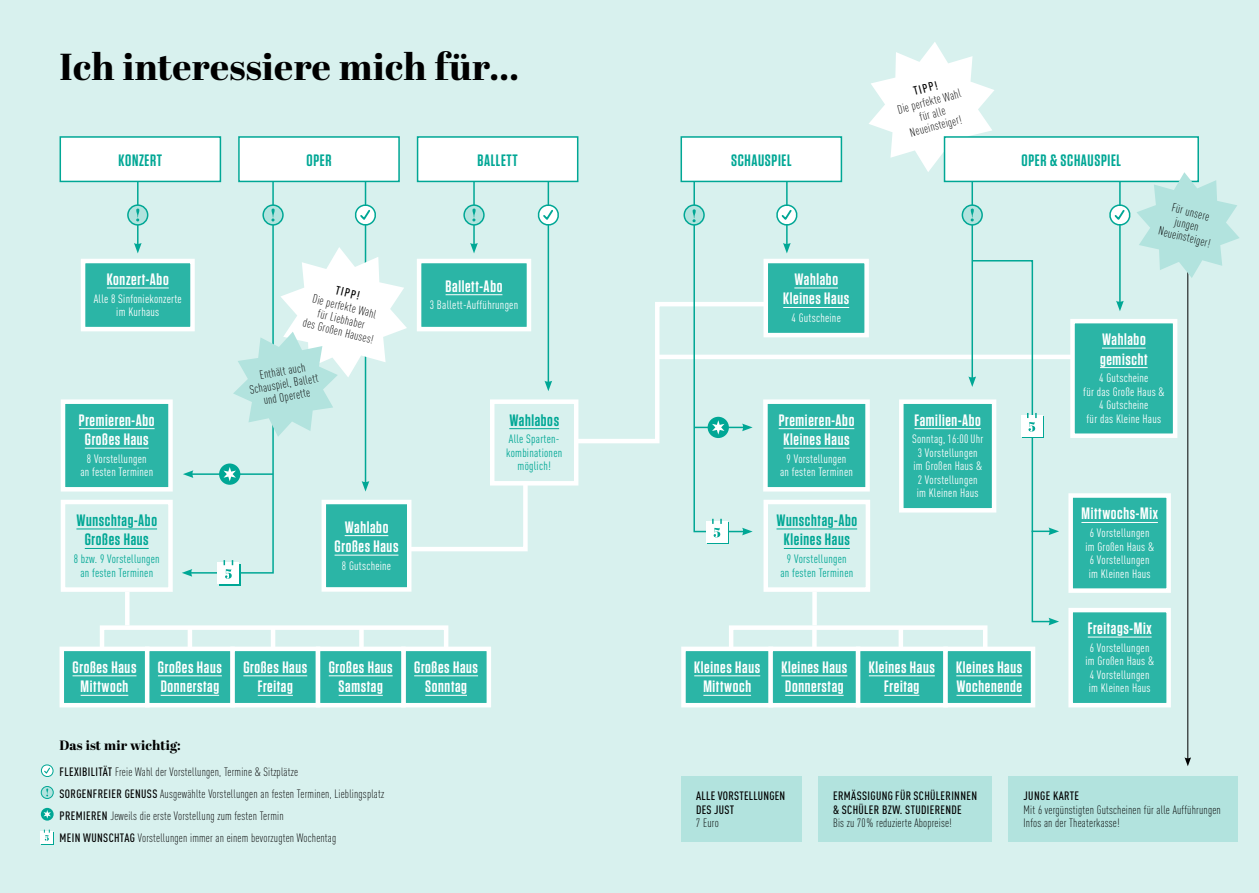
<style>
.page{position:relative;width:1259px;height:893px;background:#fff}
.page>*{position:absolute;margin:0;border:0;box-sizing:border-box;transform-origin:0 0}
.t1{font:800 37.5px "Abril Display";letter-spacing:.01em;color:#000}
.t2{font:600 16.5px/19.5px "Tungsten";letter-spacing:.04em;color:#fff;text-align:center}
.t3{font:600 16.5px/19.5px "Tungsten";letter-spacing:.04em;color:#00a795;text-align:center}
.t4{font:800 13.5px "Abril Display";letter-spacing:.01em;color:#000}
.t5{font:300 condensed 12px/12.8px "DIN Pro";letter-spacing:.015em;color:#000;text-align:center}
.t6{font:condensed 12px/13.5px "DIN Pro";letter-spacing:.02em;color:#fff;text-align:center}
.t7{font:condensed 12px/13.5px "DIN Pro";letter-spacing:.02em;color:#00a795;text-align:center}
.t8{font:500 condensed 12px/13.5px "DIN Pro";letter-spacing:.03em;color:#000}
.s1{font-weight:500}
</style>
<div class="page">
<div style="left:0;top:0;width:629px;height:893px;background:#d8f1ee"></div>
<svg style="left:59px;top:644px;width:432px;height:64px;background:#57c4b8"></svg>
<div style="left:60px;top:137px;width:160px;height:44px;background:#fff"></div>
<div style="left:60px;top:136px;width:161px;height:46px;border:2px solid #00a795"></div>
<div style="left:417px;top:137px;width:161px;height:44px;background:#fff"></div>
<div style="left:417px;top:136px;width:161px;height:46px;border:2px solid #00a795"></div>
<div style="left:239px;top:137px;width:160px;height:44px;background:#fff"></div>
<div style="left:238px;top:136px;width:162px;height:46px;border:2px solid #00a795"></div>
<hr style="left:125px;top:592px;width:4px;height:33px;background:#fff">
<div style="left:100px;top:625px;width:348px;height:26px;border:4px solid #fff"></div>
<hr style="left:188px;top:627px;width:4px;height:22px;background:#fff">
<hr style="left:271px;top:627px;width:4px;height:22px;background:#fff">
<div style="left:359px;top:627px;width:5px;height:22px;background:#fff"></div>
<svg style="left:41px;top:808px;width:13px;height:13px"></svg>
<svg style="left:43px;top:810px;width:8px;height:8px"></svg>
<div style="left:41px;top:832px;width:13px;height:13px;background:#00a795"></div>
<div style="left:40px;top:831px;width:13px;height:13px;background:#fff"></div>
<svg style="left:44px;top:830px;width:6px;height:11px"></svg>
<svg style="left:41px;top:786px;width:12px;height:12px"></svg>
<div style="left:41px;top:786px;width:13px;height:13px;border:1px solid #00a795;border-radius:50%"></div>
<svg style="left:46px;top:788px;width:2px;height:8px"></svg>
<svg style="left:41px;top:764px;width:13px;height:13px"></svg>
<div style="left:617px;top:0;width:642px;height:893px;background:#d8f1ee"></div>
<hr style="left:657px;top:355px;width:414px;height:4px;background:#fff">
<svg style="left:869px;top:42px;width:125px;height:130px"></svg>
<hr style="left:1187px;top:182px;width:1px;height:578px;background:#000">
<svg style="left:1184px;top:757px;width:7px;height:9px"></svg>
<hr style="left:1119px;top:182px;width:1px;height:121px;background:#00a795">
<svg style="left:1116px;top:301px;width:7px;height:10px"></svg>
<hr style="left:971px;top:180px;width:2px;height:199px;background:#00a795">
<svg style="left:1068px;top:319px;width:110px;height:119px;background:#50c2b5"></svg>
<svg style="left:681px;top:644px;width:355px;height:64px;background:#58c4b9"></svg>
<svg style="left:1068px;top:493px;width:103px;height:100px;background:#51c2b6"></svg>
<svg style="left:1068px;top:608px;width:103px;height:100px;background:#51c2b6"></svg>
<div style="left:681px;top:137px;width:160px;height:44px;background:#fff"></div>
<div style="left:680px;top:136px;width:162px;height:46px;border:2px solid #00a795"></div>
<div style="left:944px;top:137px;width:254px;height:44px;background:#fff"></div>
<div style="left:943px;top:136px;width:256px;height:46px;border:2px solid #00a795"></div>
<div style="left:812px;top:592px;width:5px;height:33px;background:#fff"></div>
<div style="left:729px;top:625px;width:258px;height:26px;border:4px solid #fff"></div>
<hr style="left:812px;top:627px;width:4px;height:22px;background:#fff">
<div style="left:898px;top:627px;width:5px;height:22px;background:#fff"></div>
<div style="left:818px;top:776px;width:174px;height:66px;background:#b2e3de"></div>
<div style="left:681px;top:776px;width:120px;height:66px;background:#b2e3de"></div>
<div style="left:1008px;top:776px;width:229px;height:66px;background:#b2e3de"></div>
<svg style="left:962px;top:205px;width:20px;height:20px"></svg>
<div style="left:961px;top:204px;width:22px;height:22px;border:2px solid #00a795;border-radius:50%"></div>
<svg style="left:970px;top:209px;width:4px;height:12px"></svg>
<svg style="left:1136px;top:172px;width:103px;height:106px"></svg>
<svg style="left:897px;top:259px;width:162px;height:366px"></svg>
<svg style="left:59px;top:179px;width:813px;height:415px"></svg>
<svg style="left:1109px;top:202px;width:21px;height:26px"></svg>
<h1 class="t1" style="left:60px;top:41px;width:461px">Ich interessiere mich für…</h1>
<h2 class="t3" style="left:119px;top:151px;width:45px">KONZERT</h2>
<h2 class="t3" style="left:306px;top:151px;width:26px">OPER</h2>
<h2 class="t3" style="left:477px;top:151px;width:42px">BALLETT</h2>
<h2 class="t2" style="left:107px;top:270px;width:63px">Konzert-Abo</h2>
<p class="t6" style="left:94px;top:291px;width:89px">Alle 8 Sinfoniekonzerte im Kurhaus</p>
<h2 class="t2" style="left:79px;top:410px;width:77px">Premieren-Abo<br>Großes Haus</h2>
<p class="t6" style="left:80px;top:451px;width:74px">8 Vorstellungen<br>an festen Terminen</p>
<h2 class="t3" style="left:76px;top:511px;width:82px">Wunschtag-Abo<br>Großes Haus</h2>
<p class="t7" style="left:74px;top:551px;width:87px">8 bzw. 9 Vorstellungen an festen Terminen</p>
<p class="t8" style="left:338px;top:282px;width:26px;rotate:14deg">TIPP!</p>
<p class="t5" style="left:311px;top:290px;width:74px;rotate:14deg">Die perfekte Wahl für Liebhaber<br>des Großen Hauses!</p>
<p class="t5" style="left:246px;top:370px;width:71px;rotate:-10deg">Enthält auch<br>Schauspiel, Ballett und Operette</p>
<h2 class="t2" style="left:334px;top:517px;width:65px">Wahlabo<br>Großes Haus</h2>
<p class="t6" style="left:342px;top:558px;width:51px">8 Gutscheine</p>
<h2 class="t2" style="left:445px;top:277px;width:58px">Ballett-Abo</h2>
<p class="t6" style="left:430px;top:298px;width:90px">3 Ballett-Aufführungen</p>
<h2 class="t3" style="left:509px;top:410px;width:51px">Wahlabos</h2>
<p class="t7" style="left:506px;top:432px;width:58px">Alle Sparten&shy;kombinationen möglich!</p>
<h2 class="t2" style="left:73px;top:658px;width:65px">Großes Haus<br>Mittwoch</h2>
<h2 class="t2" style="left:158px;top:658px;width:65px;text-align:left">Großes Haus<br>Donnerstag</h2>
<h2 class="t2" style="left:243px;top:658px;width:65px">Großes Haus<br>Freitag</h2>
<h2 class="t2" style="left:414px;top:658px;width:65px">Großes Haus<br>Sonntag</h2>
<h2 class="t2" style="left:329px;top:658px;width:65px">Großes Haus<br>Samstag</h2>
<p class="t4" style="left:60px;top:735px;width:123px">Das ist mir wichtig:</p>
<p class="t5" style="left:60px;top:760px;width:326px;line-height:22px;text-align:left"><span class="s1">FLEXIBILITÄT</span> Freie Wahl der Vor stellungen, Termine &amp; Sitzplätze<br><span class="s1">SORGENFREIER GENUSS</span> Ausgewählte Vorstellungen an festen Terminen, Lieblingsplatz <span class="s1">PREMIEREN</span> Jeweils die erste Vor stellung zum festen Termin<br><span class="s1">MEIN WUNSCHTAG</span> Vorstellungen immer an einem bevorzugten Wochentag</p>
<p class="t8" style="left:912px;top:84px;width:26px;rotate:-15deg">TIPP!</p>
<p class="t5" style="left:896px;top:103px;width:67px;rotate:-15deg">Die perfekte Wahl für alle<br>Neueinsteiger!</p>
<h2 class="t3" style="left:731px;top:151px;width:62px">SCHAUSPIEL</h2>
<h2 class="t3" style="left:1021px;top:151px;width:101px">OPER &amp; SCHAUSPIEL</h2>
<h2 class="t2" style="left:783px;top:270px;width:67px">Wahlabo<br>Kleines Haus</h2>
<p class="t6" style="left:791px;top:310px;width:51px">4 Gutscheine</p>
<p class="t5" style="left:1166px;top:199px;width:55px;rotate:14deg">Für unsere jungen<br>Neueinsteiger!</p>
<h2 class="t2" style="left:778px;top:410px;width:77px;text-align:left">Premieren-Abo<br>Kleines Haus</h2>
<p class="t6" style="left:780px;top:451px;width:74px">9 Vorstellungen<br>an festen Terminen</p>
<h2 class="t3" style="left:776px;top:511px;width:82px">Wunschtag-Abo<br>Kleines Haus</h2>
<p class="t7" style="left:780px;top:551px;width:74px">9 Vorstellungen<br>an festen Terminen</p>
<h2 class="t2" style="left:914px;top:410px;width:68px">Familien-Abo</h2>
<p class="t6" style="left:912px;top:432px;width:73px">Sonntag, 16:00 Uhr<br>3 Vorstellungen im Großen Haus &amp;<br>2 Vorstellungen im Kleinen Haus</p>
<h2 class="t2" style="left:694px;top:658px;width:67px">Kleines Haus<br>Mittwoch</h2>
<h2 class="t2" style="left:781px;top:658px;width:67px;text-align:left">Kleines Haus<br>Donnerstag</h2>
<h2 class="t2" style="left:869px;top:658px;width:67px">Kleines Haus<br>Freitag</h2>
<h2 class="t2" style="left:956px;top:658px;width:67px;text-align:left">Kleines Haus<br>Wochenende</h2>
<h2 class="t2" style="left:1100px;top:330px;width:49px;text-align:left">Wahlabo gemischt</h2>
<p class="t6" style="left:1083px;top:370px;width:83px">4 Gutscheine<br>für das Große Haus &amp;<br>4 Gutscheine<br>für das Kleine Haus</p>
<h2 class="t2" style="left:1081px;top:504px;width:78px">Mittwochs-Mix</h2>
<p class="t6" style="left:1085px;top:525px;width:70px">6 Vorstellungen im Großen Haus &amp;<br>6 Vorstellungen im Kleinen Haus</p>
<h2 class="t2" style="left:1087px;top:619px;width:65px">Freitags-Mix</h2>
<p class="t6" style="left:1085px;top:640px;width:70px">6 Vorstellungen im Großen Haus &amp;<br>4 Vorstellungen im Kleinen Haus</p>
<p class="t8" style="left:696px;top:788px;width:91px">ALLE VORSTELLUNGEN<br>DES JUST</p>
<p class="t5" style="left:696px;top:816px;width:24px">7 Euro</p>
<p class="t8" style="left:833px;top:788px;width:145px">ERMÄSSIGUNG FÜR SCHÜLERINNEN &amp; SCHÜLER BZW. STUDIERENDE</p>
<p class="t5" style="left:833px;top:816px;width:120px">Bis zu 70 % reduzierte Abopreise!</p>
<p class="t8" style="left:1023px;top:788px;width:57px">JUNGE KARTE</p>
<p class="t5" style="left:1023px;top:802px;width:199px;line-height:13.5px;text-align:left">Mit 6 vergünstigten Gutscheinen für alle Aufführungen<br>Infos an der Theaterkasse!</p>
</div>
